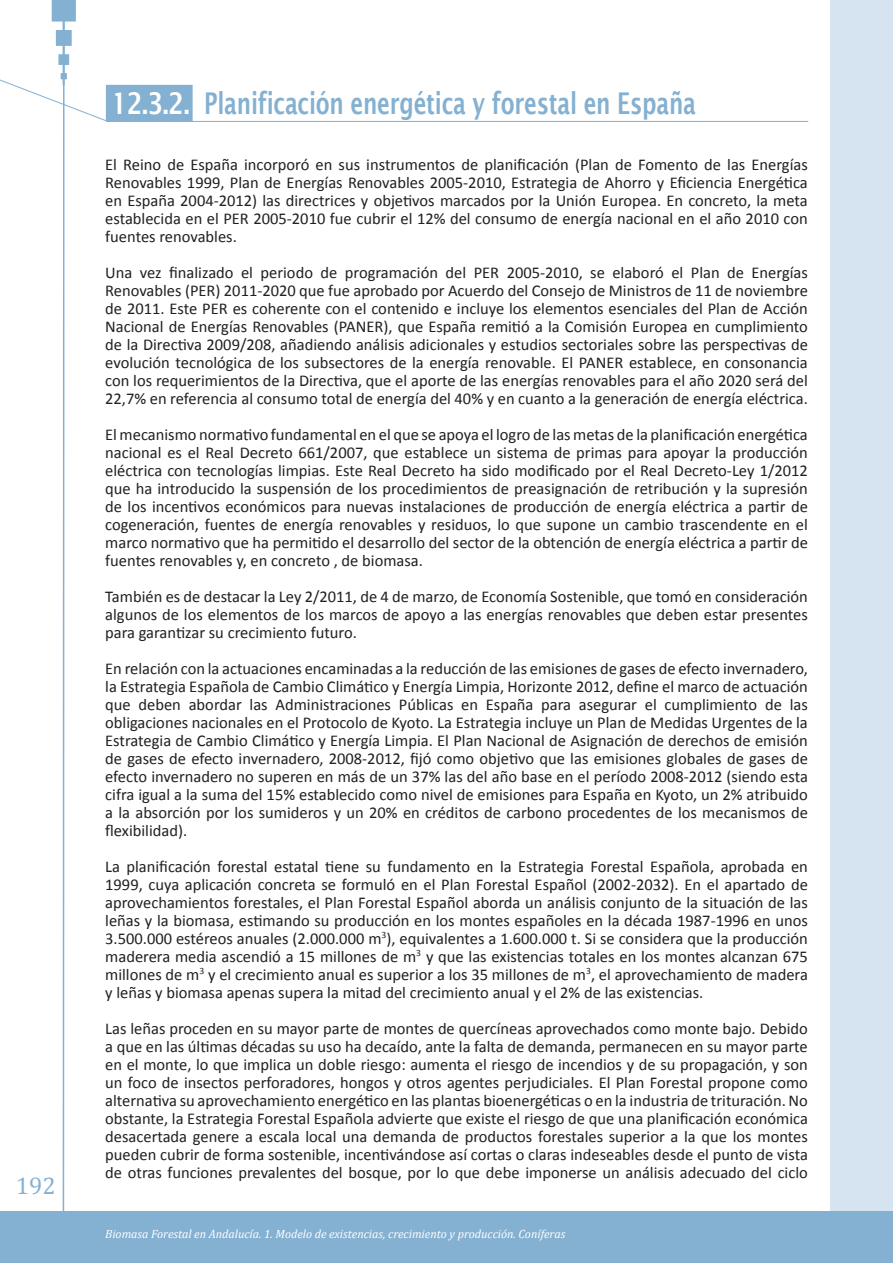
<style>
.page{position:relative;width:893px;height:1263px;background:#fff}
.page>*{position:absolute;margin:0;border:0;box-sizing:border-box;transform-origin:0 0}
.t1{font:600 30px "Lucida Sans";letter-spacing:-.01em;color:#84b0d1;scale:.73 1}
.t2{font:24px "Cambria";color:#84b0d1}
.Texto_independiente{font:16.5px/18px "Calibri";color:#231f20;text-align:justify}
.t3{font:italic 12px "Cambria";color:#fff}
.s1{color:#fff}
</style>
<div class="page">
<div style="left:830px;top:0;width:63px;height:1263px;background:#d6e3f0"></div>
<div style="left:0;top:1211px;width:893px;height:52px;background:#84b0d1"></div>
<hr style="left:63px;top:0;width:2px;height:85px;background:#84b0d1">
<hr style="left:63px;top:85px;width:2px;height:1178px;background:#84b0d1">
<svg style="left:52px;top:0;width:24px;height:22px"></svg>
<div style="left:56px;top:30px;width:16px;height:16px;background:#84b0d1;border:2px solid #84b0d1"></div>
<div style="left:58px;top:54px;width:11px;height:11px;background:#84b0d1;border:2px solid #84b0d1"></div>
<div style="left:106px;top:85px;width:87px;height:37px;background:#84b0d1"></div>
<svg style="left:0;top:73px;width:107px;height:48px"></svg>
<hr style="left:107px;top:121px;width:701px;height:1px;background:#84b0d1">
<h2 class="t2" style="left:16px;top:1171px;width:41px">192</h2>
<p class="t1" style="left:112px;top:86px;width:802px"><span class="s1">12.3.2.</span> Planificación energética y forestal en España</p>
<p class="Texto_independiente" style="left:105px;top:155px;width:704px">El Reino de España incorporó en sus instrumentos de planificación (Plan de Fomento de las Energías Renovables 1999, Plan de Energías Renovables 2005-2010, Estrategia de Ahorro y Eficiencia Energética en España 2004-2012) las directrices y objetivos marcados por la Unión Europea. En concreto, la meta establecida en el PER 2005-2010 fue cubrir el 12% del consumo de energía nacional en el año 2010 con fuentes renovables.</p>
<p class="Texto_independiente" style="left:105px;top:263px;width:704px">Una vez finalizado el periodo de programación del PER 2005-2010, se elaboró el Plan de Energías Renovables (PER) 2011-2020 que fue aprobado por Acuerdo del Consejo de Ministros de 11 de noviembre de 2011. Este PER es coherente con el contenido e incluye los elementos esenciales del Plan de Acción Nacional de Energías Renovables (PANER), que España remitió a la Comisión Europea en cumplimiento de la Directiva 2009/208, añadiendo análisis adicionales y estudios sectoriales sobre las perspectivas de evolución tecnológica de los subsectores de la energía renovable. El PANER establece, en consonancia con los requerimientos de la Directiva, que el aporte de las energías renovables para el año 2020 será del 22,7% en referencia al consumo total de energía del 40% y en cuanto a la generación de energía eléctrica.</p>
<p class="Texto_independiente" style="left:105px;top:425px;width:704px">El mecanismo normativo fundamental en el que se apoya el logro de las metas de la planificación energética nacional es el Real Decreto 661/2007, que establece un sistema de primas para apoyar la producción eléctrica con tecnologías limpias. Este Real Decreto ha sido modificado por el Real Decreto-Ley 1/2012 que ha introducido la suspensión de los procedimientos de preasignación de retribución y la supresión de los incentivos económicos para nuevas instalaciones de producción de energía eléctrica a partir de cogeneración, fuentes de energía renovables y residuos, lo que supone un cambio trascendente en el marco normativo que ha permitido el desarrollo del sector de la obtención de energía eléctrica a partir de fuentes renovables y, en concreto , de biomasa.</p>
<p class="Texto_independiente" style="left:105px;top:587px;width:704px">También es de destacar la Ley 2/2011, de 4 de marzo, de Economía Sostenible, que tomó en consideración algunos de los elementos de los marcos de apoyo a las energías renovables que deben estar presentes para garantizar su crecimiento futuro.</p>
<p class="Texto_independiente" style="left:105px;top:659px;width:704px">En relación con la actuaciones encaminadas a la reducción de las emisiones de gases de efecto invernadero, la Estrategia Española de Cambio Climático y Energía Limpia, Horizonte 2012, define el marco de actuación que deben abordar las Administraciones Públicas en España para asegurar el cumplimiento de las obligaciones nacionales en el Protocolo de Kyoto. La Estrategia incluye un Plan de Medidas Urgentes de la Estrategia de Cambio Climático y Energía Limpia. El Plan Nacional de Asignación de derechos de emisión de gases de efecto invernadero, 2008-2012, fijó como objetivo que las emisiones globales de gases de efecto invernadero no superen en más de un 37% las del año base en el período 2008-2012 (siendo esta cifra igual a la suma del 15% establecido como nivel de emisiones para España en Kyoto, un 2% atribuido a la absorción por los sumideros y un 20% en créditos de carbono procedentes de los mecanismos de flexibilidad).</p>
<p class="Texto_independiente" style="left:105px;top:857px;width:704px">La planificación forestal estatal tiene su fundamento en la Estrategia Forestal Española, aprobada en 1999, cuya aplicación concreta se formuló en el Plan Forestal Español (2002-2032). En el apartado de aprovechamientos forestales, el Plan Forestal Español aborda un análisis conjunto de la situación de las leñas y la biomasa, estimando su producción en los montes españoles en la década 1987-1996 en unos 3.500.000 estéreos anuales (2.000.000 m<sup>3</sup>), equivalentes a 1.600.000 t. Si se considera que la producción maderera media ascendió a 15 millones de m<sup>3</sup> y que las existencias totales en los montes alcanzan 675 millones de m<sup>3</sup> y el crecimiento anual es superior a los 35 millones de m<sup>3</sup>, el aprovechamiento de madera y leñas y biomasa apenas supera la mitad del crecimiento anual y el 2% de las existencias.</p>
<p class="Texto_independiente" style="left:105px;top:1019px;width:704px">Las leñas proceden en su mayor parte de montes de quercíneas aprovechados como monte bajo. Debido a que en las últimas décadas su uso ha decaído, ante la falta de demanda, permanecen en su mayor parte en el monte, lo que implica un doble riesgo: aumenta el riesgo de incendios y de su propagación, y son un foco de insectos perforadores, hongos y otros agentes perjudiciales. El Plan Forestal propone como alternativa su aprovechamiento energético en las plantas bioenergéticas o en la industria de trituración. No obstante, la Estrategia Forestal Española advierte que existe el riesgo de que una planificación económica desacertada genere a escala local una demanda de productos forestales superior a la que los montes pueden cubrir de forma sostenible, incentivándose así cortas o claras indeseables desde el punto de vista de otras funciones prevalentes del bosque, por lo que debe imponerse un análisis adecuado del ciclo</p>
<p class="t3" style="left:105px;top:1225px;width:462px">Biomasa Forestal en Andalucía. 1. Modelo de existencias, crecimiento y producción. Coníferas</p>
</div>
